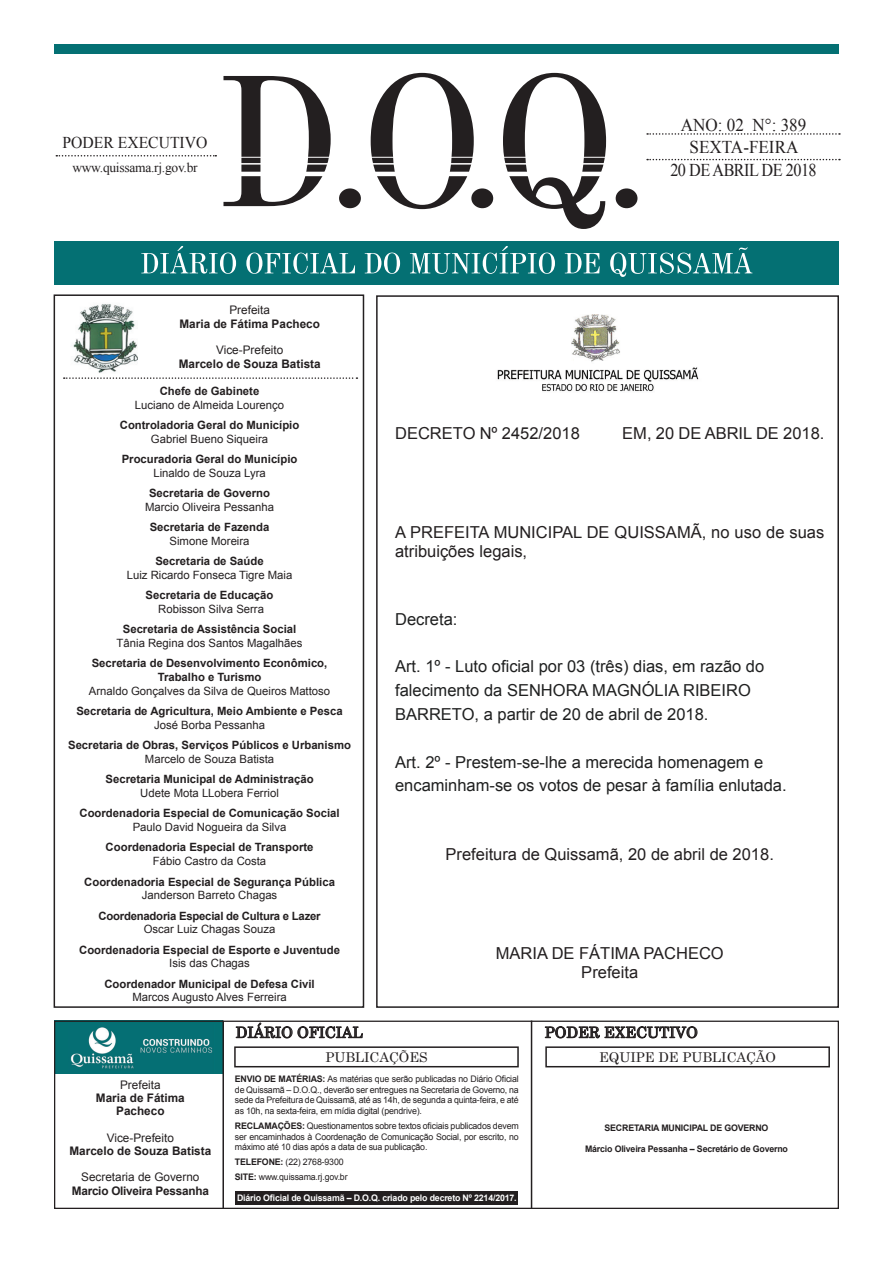
<style>
.page{position:relative;width:893px;height:1263px;background:#fff}
.page>*{position:absolute;margin:0;border:0;box-sizing:border-box;transform-origin:0 0}
.t1{font:18px/22.5px "Times New Roman";color:#231f20;text-align:center;scale:.95 1}
.t2{font:16.5px/24px "Arial";color:#1f2020}
.t3{font:16.5px/19.8px "Arial";color:#231f20}
.t4{font:16.5px "Times New Roman";color:#231f20;scale:.95 1}
.t5{font:15px "Century";color:#231f20}
.t6{font:13.5px "Century";color:#231f20}
.t7{font:13.5px "Times New Roman";letter-spacing:-.02em;color:#231f20}
.t8{font:700 11.85px/13.4px "Arial";color:#231f20;text-align:center}
.t9{font:11.85px "Arial";color:#231f20}
.t10{font:700 11.85px "Arial";letter-spacing:-.02em;color:#231f20}
.t11{font:700 11.4px/13.8px "Arial";color:#231f20;text-align:center}
.t12{font:11.4px "Arial";color:#231f20}
.t13{font:700 11.4px "Arial";letter-spacing:-.02em;color:#231f20}
.t14{font:9px/10.5px "Arial";letter-spacing:-.02em;color:#231f20;text-align:justify}
.t15{font:700 9px "Arial";letter-spacing:-.02em;color:#231f20}
.t16{font:700 9px "Arial";letter-spacing:-.02em;color:#fff}
.s1{font-weight:700}
</style>
<div class="page">
<div style="left:376px;top:295px;width:463px;height:713px;border:2px solid #231f20"></div>
<div style="left:54px;top:242px;width:785px;height:43px;background:#047073"></div>
<svg style="left:141px;top:246px;width:611px;height:31px"></svg>
<svg style="left:647px;top:133px;width:193px;height:2px"></svg>
<svg style="left:56px;top:155px;width:160px;height:2px"></svg>
<svg style="left:647px;top:159px;width:193px;height:1px"></svg>
<svg style="left:223px;top:73px;width:414px;height:156px"></svg>
<hr style="left:233px;top:172px;width:387px;height:4px;background:#fff">
<hr style="left:233px;top:163px;width:387px;height:2px;background:#fff">
<hr style="left:233px;top:157px;width:387px;height:1px;background:#fff">
<div style="left:54px;top:1021px;width:168px;height:53px;background:#047073"></div>
<div style="left:236px;top:1191px;width:282px;height:13px;background:#231f20"></div>
<img style="left:63px;top:304px;width:75px;height:74px">
<div style="left:54px;top:294px;width:310px;height:714px;border:2px solid #231f20"></div>
<svg style="left:64px;top:377px;width:293px;height:2px"></svg>
<div style="left:54px;top:1020px;width:785px;height:189px;border:1px solid #231f20"></div>
<svg style="left:235px;top:1022px;width:128px;height:17px"></svg>
<svg style="left:544px;top:1026px;width:154px;height:13px"></svg>
<div style="left:234px;top:1046px;width:285px;height:21px;border:2px solid #231f20"></div>
<div style="left:545px;top:1046px;width:285px;height:21px;border:2px solid #231f20"></div>
<hr style="left:531px;top:1020px;width:1px;height:189px;background:#231f20">
<hr style="left:222px;top:1020px;width:2px;height:189px;background:#231f20">
<img style="left:70px;top:1027px;width:143px;height:42px">
<div style="left:54px;top:44px;width:785px;height:9px;background:#047073"></div>
<img style="left:497px;top:314px;width:202px;height:78px">
<h2 class="t4" style="left:63px;top:131px;width:154px">PODER EXECUTIVO</h2>
<p class="t7" style="left:72px;top:158px;width:127px">www.quissama.rj.gov.br</p>
<h1 class="t1" style="left:670px;top:113px;width:156px">ANO: 02 N°: 389<br>SEXTA-FEIRA<br>20 DE ABRIL DE 2018</h1>
<p class="t9" style="left:229px;top:303px;width:42px">Prefeita</p>
<p class="t8" style="left:179px;top:317px;width:142px">Maria de Fátima Pacheco</p>
<p class="t9" style="left:216px;top:342px;width:69px">Vice-Prefeito</p>
<p class="t8" style="left:179px;top:357px;width:143px">Marcelo de Souza Batista</p>
<p class="t11" style="left:160px;top:384px;width:101px">Chefe de Gabinete</p>
<p class="t12" style="left:135px;top:397px;width:151px">Luciano de Almeida Lourenço</p>
<p class="t11" style="left:120px;top:418px;width:181px">Controladoria Geral do Município</p>
<p class="t12" style="left:151px;top:431px;width:119px">Gabriel Bueno Siqueira</p>
<p class="t11" style="left:122px;top:452px;width:177px">Procuradoria Geral do Município</p>
<p class="t12" style="left:153px;top:465px;width:114px">Linaldo de Souza Lyra</p>
<p class="t11" style="left:149px;top:486px;width:122px">Secretaria de Governo</p>
<p class="t12" style="left:145px;top:499px;width:131px">Marcio Oliveira Pessanha</p>
<p class="t11" style="left:150px;top:521px;width:121px">Secretaria de Fazenda</p>
<p class="t12" style="left:170px;top:533px;width:81px">Simone Moreira</p>
<p class="t11" style="left:155px;top:555px;width:110px">Secretaria de Saúde</p>
<p class="t12" style="left:127px;top:567px;width:167px">Luiz Ricardo Fonseca Tigre Maia</p>
<p class="t11" style="left:146px;top:589px;width:129px">Secretaria de Educação</p>
<p class="t12" style="left:158px;top:601px;width:107px">Robisson Silva Serra</p>
<p class="t11" style="left:123px;top:623px;width:175px">Secretaria de Assistência Social</p>
<p class="t12" style="left:117px;top:636px;width:187px">Tânia Regina dos Santos Magalhães</p>
<p class="t11" style="left:92px;top:657px;width:237px">Secretaria de Desenvolvimento Econômico,<br>Trabalho e Turismo</p>
<p class="t12" style="left:89px;top:683px;width:243px">Arnaldo Gonçalves da Silva de Queiros Mattoso</p>
<p class="t11" style="left:76px;top:705px;width:268px">Secretaria de Agricultura, Meio Ambiente e Pesca</p>
<p class="t12" style="left:154px;top:717px;width:112px">José Borba Pessanha</p>
<p class="t11" style="left:68px;top:739px;width:284px">Secretaria de Obras, Serviços Públicos e Urbanismo</p>
<p class="t12" style="left:145px;top:751px;width:131px">Marcelo de Souza Batista</p>
<p class="t11" style="left:106px;top:773px;width:210px">Secretaria Municipal de Administração</p>
<p class="t12" style="left:140px;top:785px;width:140px">Udete Mota LLobera Ferriol</p>
<p class="t11" style="left:79px;top:807px;width:262px">Coordenadoria Especial de Comunicação Social</p>
<p class="t12" style="left:133px;top:820px;width:155px">Paulo David Nogueira da Silva</p>
<p class="t11" style="left:106px;top:841px;width:209px">Coordenadoria Especial de Transporte</p>
<p class="t12" style="left:153px;top:854px;width:115px">Fábio Castro da Costa</p>
<p class="t11" style="left:84px;top:875px;width:252px">Coordenadoria Especial de Segurança Pública</p>
<p class="t12" style="left:142px;top:888px;width:137px">Janderson Barreto Chagas</p>
<p class="t13" style="left:99px;top:908px;width:224px">Coordenadoria Especial de Cultura e Lazer</p>
<p class="t12" style="left:144px;top:922px;width:133px">Oscar Luiz Chagas Souza</p>
<p class="t11" style="left:79px;top:943px;width:262px">Coordenadoria Especial de Esporte e Juventude</p>
<p class="t12" style="left:169px;top:956px;width:82px">Isis das Chagas</p>
<p class="t11" style="left:104px;top:977px;width:212px">Coordenador Municipal de Defesa Civil</p>
<p class="t12" style="left:132px;top:990px;width:156px">Marcos Augusto Alves Ferreira</p>
<h2 class="t3" style="left:395px;top:423px;width:186px">DECRETO Nº 2452/2018</h2>
<h2 class="t3" style="left:622px;top:423px;width:204px">EM, 20 DE ABRIL DE 2018.</h2>
<h2 class="t3" style="left:395px;top:522px;width:431px">A PREFEITA MUNICIPAL DE QUISSAMÃ, no uso de suas atribuições legais,</h2>
<h2 class="t2" style="left:395px;top:607px;width:64px">Decreta:</h2>
<h2 class="t2" style="left:395px;top:654px;width:371px">Art. 1º - Luto oficial por 03 (três) dias, em razão do falecimento da SENHORA MAGNÓLIA RIBEIRO<br>BARRETO, a partir de 20 de abril de 2018.</h2>
<h2 class="t2" style="left:395px;top:750px;width:393px">Art. 2º - Prestem-se-lhe a merecida homenagem e encaminham-se os votos de pesar à família enlutada.</h2>
<h2 class="t3" style="left:446px;top:844px;width:330px">Prefeitura de Quissamã, 20 de abril de 2018.</h2>
<h2 class="t3" style="left:496px;top:943px;width:229px;text-align:center">MARIA DE FÁTIMA PACHECO<br>Prefeita</h2>
<p class="t9" style="left:120px;top:1076px;width:42px">Prefeita</p>
<p class="t8" style="left:96px;top:1091px;width:90px">Maria de Fátima<br>Pacheco</p>
<p class="t9" style="left:107px;top:1130px;width:69px">Vice-Prefeito</p>
<p class="t8" style="left:69px;top:1144px;width:143px">Marcelo de Souza Batista</p>
<p class="t9" style="left:81px;top:1169px;width:120px">Secretaria de Governo</p>
<p class="t10" style="left:72px;top:1183px;width:139px">Marcio Oliveira Pessanha</p>
<h3 class="t5" style="left:236px;top:1020px;width:128px">DIÁRIO OFICIAL</h3>
<h3 class="t5" style="left:545px;top:1020px;width:155px">PODER EXECUTIVO</h3>
<p class="t6" style="left:325px;top:1046px;width:104px">PUBLICAÇÕES</p>
<p class="t6" style="left:599px;top:1046px;width:178px">EQUIPE DE PUBLICAÇÃO</p>
<p class="t14" style="left:235px;top:1074px;width:285px"><span class="s1">ENVIO DE MATÉRIAS:</span> As matérias que serão publicadas no Diário Oficial de Quissamã – D.O.Q., deverão ser entregues na Secretaria de Governo, na sede da Prefeitura de Quissamã, até as 14h, de segunda a quinta-feira, e até as 10h, na sexta-feira, em mídia digital (pendrive).</p>
<p class="t14" style="left:235px;top:1121px;width:285px"><span class="s1">RECLAMAÇÕES:</span> Questionamentos sobre textos oficiais publicados devem ser encaminhados à Coordenação de Comunicação Social, por escrito, no máximo até 10 dias após a data de sua publicação.</p>
<p class="t14" style="left:235px;top:1154px;width:114px;line-height:15px"><span class="s1">TELEFONE:</span> (22) 2768-9300<br><span class="s1">SITE:</span> www.quissama.rj.gov.br</p>
<p class="t16" style="left:237px;top:1192px;width:281px">Diário Oficial de Quissamã – D.O.Q. criado pelo decreto Nº 2214/2017.</p>
<p class="t15" style="left:605px;top:1122px;width:165px">SECRETARIA MUNICIPAL DE GOVERNO</p>
<p class="t15" style="left:585px;top:1143px;width:204px">Márcio Oliveira Pessanha – Secretário de Governo</p>
</div>
